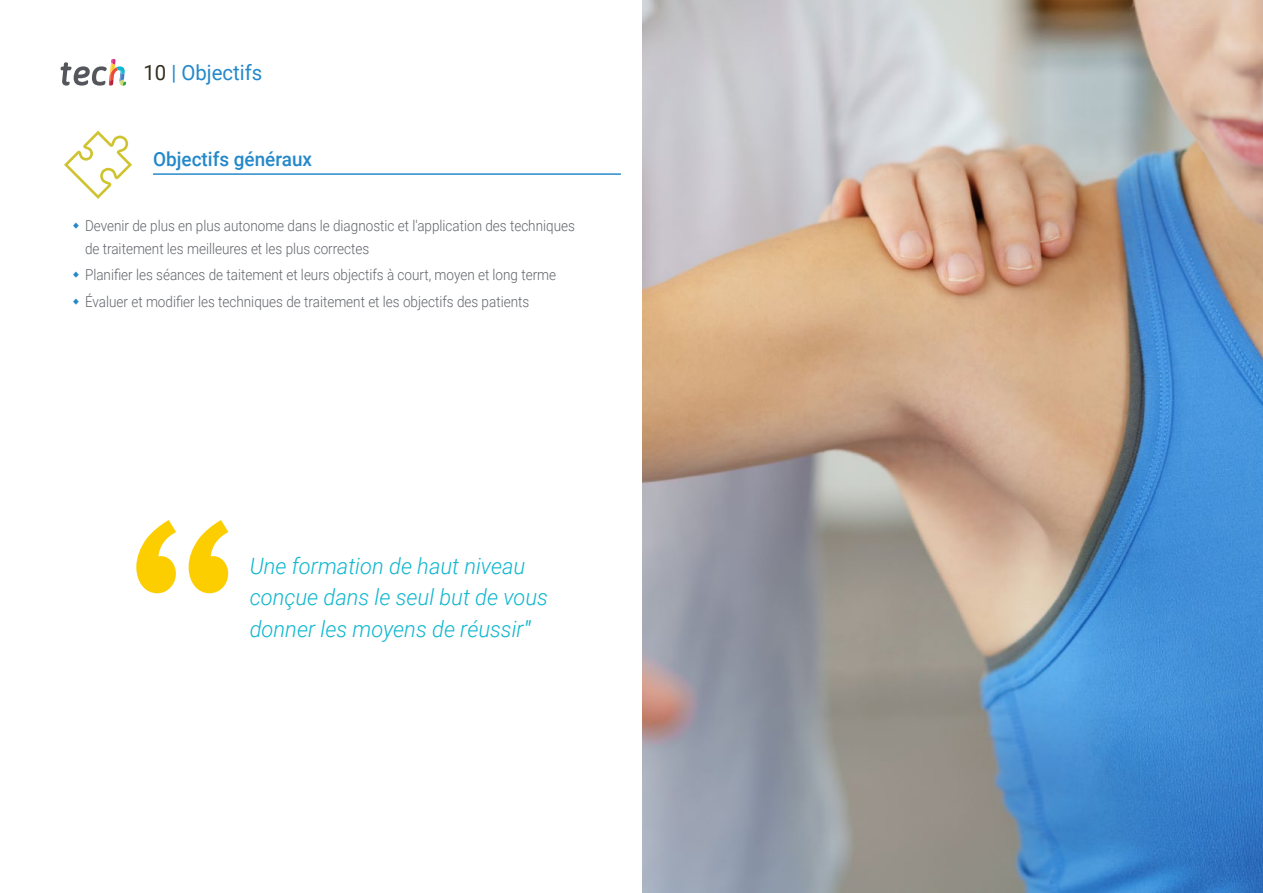
<style>
.page{position:relative;width:1263px;height:893px;background:#fff}
.page>*{position:absolute;margin:0;border:0;box-sizing:border-box;transform-origin:0 0}
.t1{font:italic 300 22.5px/31.5px "Roboto";color:#0fb6cf}
.t2{font:21px "Roboto";color:#2488c9}
.t3{font:500 19.5px "Roboto";color:#2488c9}
.t4{font:300 15px/22.5px "Roboto";color:#61646a;scale:.9 1}
.s1{color:#312e20}
.s2{font-weight:400}
</style>
<div class="page">
<hr style="left:153px;top:174px;width:468px;height:1px;background:#2488c9">
<svg style="left:64px;top:131px;width:68px;height:68px"></svg>
<svg style="left:61px;top:59px;width:65px;height:27px"></svg>
<svg style="left:136px;top:520px;width:92px;height:73px"></svg>
<img style="left:642px;top:0;width:621px;height:893px">
<h2 class="t2" style="left:144px;top:57px;width:120px"><span class="s1">10</span> | Objectifs</h2>
<h3 class="t3" style="left:153px;top:145px;width:160px">Objectifs généraux</h3>
<p class="t4" style="left:85px;top:214px;width:546px">Devenir de plus en plus autonome dans le diagnostic et l'application des techniques de traitement les meilleures et les plus correctes</p>
<p class="t4" style="left:85px;top:261px;width:525px;line-height:26.7px">Planifier les séances de taitement et leurs objectifs à court, moyen et long terme<br>Évaluer et modifier les techniques de traitement et les objectifs des patients</p>
<h1 class="t1" style="left:250px;top:549px;width:300px">Une formation de haut niveau conçue dans le seul but de vous donner les moyens de réussir<span class="s2">"</span></h1>
</div>
